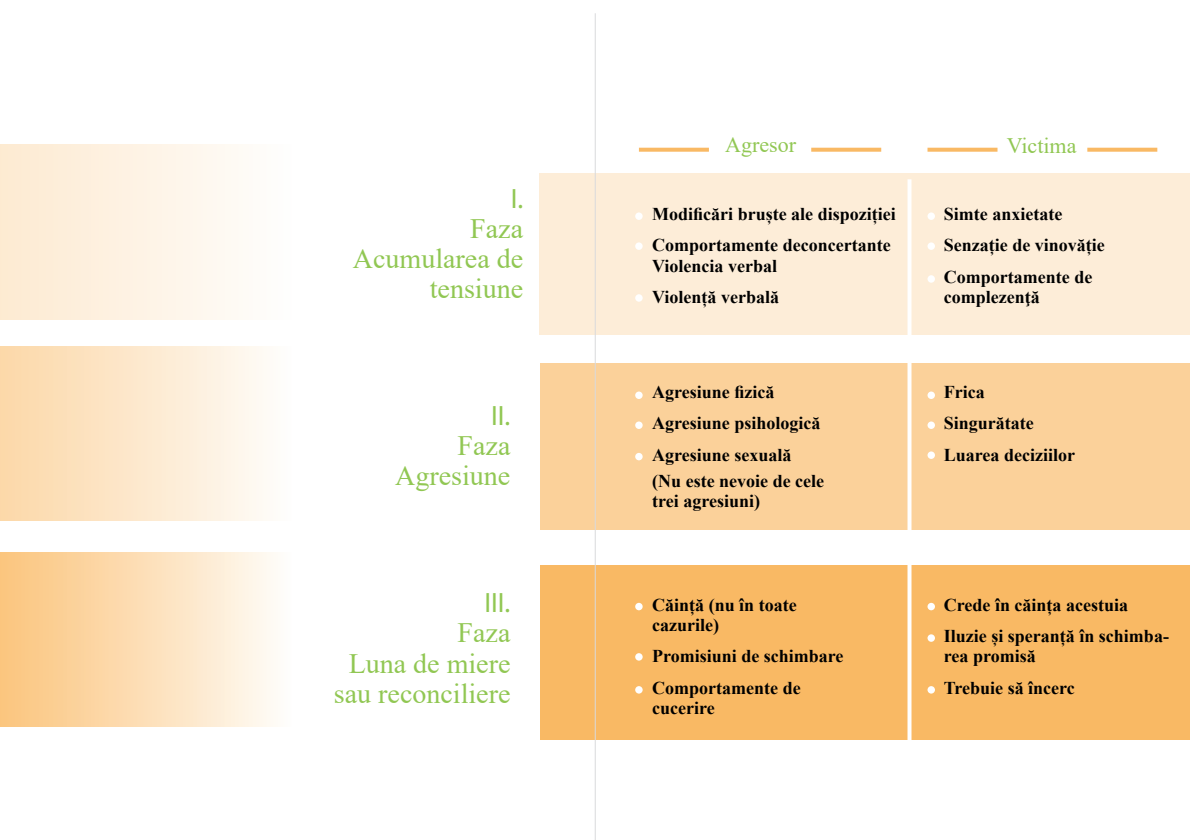
<style>
.page{position:relative;width:1191px;height:840px;background:#fff}
.page>*{position:absolute;margin:0;border:0;box-sizing:border-box;transform-origin:0 0}
.Estilo_de_párrafo_1{font:28px/30px "Times New Roman";color:#91c753;text-align:right}
.Estilo_de_párrafo_1-2{font:28px "Myriad Pro";color:#91c753}
.Estilo_de_párrafo_1-3{font:22px "Times New Roman";color:#91c753}
.Texto_libre{font:700 18px/20px "Times New Roman";color:#000}
</style>
<div class="page">
<div style="left:539px;top:173px;width:651px;height:161px;background:#fdedd8"></div>
<div style="left:540px;top:565px;width:649px;height:174px;background:#f9b964"></div>
<div style="left:0;top:552px;width:292px;height:174px;background:linear-gradient(to right,#fbc37b,#fefdf9)"></div>
<div style="left:0;top:346px;width:292px;height:174px;background:linear-gradient(to right,#fcd7a6,#fefdfb)"></div>
<div style="left:0;top:144px;width:292px;height:175px;background:linear-gradient(to right,#fdead0,#fefefd)"></div>
<div style="left:540px;top:363px;width:649px;height:166px;background:#fbd19a"></div>
<svg style="left:907px;top:179px;width:4px;height:561px;background:#fef9f3"></svg>
<div style="left:635px;top:212px;width:7px;height:8px;background:#fff;border-radius:50%"></div>
<div style="left:927px;top:212px;width:8px;height:8px;background:#fff;border-radius:50%"></div>
<div style="left:635px;top:391px;width:7px;height:8px;background:#fff;border-radius:50%"></div>
<div style="left:927px;top:391px;width:8px;height:8px;background:#fff;border-radius:50%"></div>
<div style="left:635px;top:602px;width:7px;height:8px;background:#fff;border-radius:50%"></div>
<svg style="left:927px;top:602px;width:8px;height:8px"></svg>
<div style="left:635px;top:242px;width:7px;height:8px;background:#fff;border-radius:50%"></div>
<div style="left:927px;top:242px;width:8px;height:8px;background:#fff;border-radius:50%"></div>
<div style="left:635px;top:421px;width:7px;height:7px;background:#fff;border-radius:50%"></div>
<div style="left:927px;top:421px;width:8px;height:7px;background:#fff;border-radius:50%"></div>
<svg style="left:635px;top:652px;width:7px;height:8px"></svg>
<div style="left:927px;top:634px;width:8px;height:7px;background:#fff;border-radius:50%"></div>
<div style="left:635px;top:294px;width:7px;height:7px;background:#fff;border-radius:50%"></div>
<div style="left:927px;top:275px;width:8px;height:7px;background:#fff;border-radius:50%"></div>
<div style="left:635px;top:452px;width:7px;height:8px;background:#fff;border-radius:50%"></div>
<div style="left:927px;top:451px;width:8px;height:7px;background:#fff;border-radius:50%"></div>
<svg style="left:635px;top:685px;width:7px;height:8px"></svg>
<svg style="left:927px;top:685px;width:8px;height:8px"></svg>
<svg style="left:639px;top:148px;width:70px;height:4px"></svg>
<svg style="left:811px;top:148px;width:70px;height:4px"></svg>
<svg style="left:927px;top:148px;width:70px;height:4px"></svg>
<svg style="left:1087px;top:148px;width:70px;height:4px"></svg>
<hr style="left:595px;top:13px;width:1px;height:826px;background:#d9dadc">
<p class="Estilo_de_párrafo_1-2" style="left:511px;top:181px;width:14px">I.</p>
<p class="Estilo_de_párrafo_1" style="left:470px;top:212px;width:54px">Faza</p>
<p class="Estilo_de_párrafo_1" style="left:353px;top:242px;width:172px">Acumularea de tensiune</p>
<p class="Estilo_de_párrafo_1-2" style="left:491px;top:398px;width:21px">II.</p>
<p class="Estilo_de_párrafo_1" style="left:457px;top:430px;width:54px">Faza</p>
<p class="Estilo_de_párrafo_1" style="left:395px;top:460px;width:117px">Agresiune</p>
<p class="Estilo_de_párrafo_1-2" style="left:484px;top:585px;width:27px">III.</p>
<p class="Estilo_de_párrafo_1" style="left:457px;top:617px;width:54px">Faza</p>
<p class="Estilo_de_párrafo_1" style="left:349px;top:647px;width:163px">Luna de miere</p>
<p class="Estilo_de_párrafo_1" style="left:334px;top:677px;width:178px">sau reconciliere</p>
<p class="Estilo_de_párrafo_1-3" style="left:725px;top:129px;width:72px">Agresor</p>
<p class="Estilo_de_párrafo_1-3" style="left:1007px;top:129px;width:71px">Victima</p>
<p class="Texto_libre" style="left:652px;top:203px;width:245px">Modificări bruște ale dispoziției</p>
<p class="Texto_libre" style="left:652px;top:235px;width:240px">Comportamente deconcertante<br>Violencia verbal</p>
<p class="Texto_libre" style="left:652px;top:286px;width:128px">Violență verbală</p>
<p class="Texto_libre" style="left:652px;top:381px;width:124px">Agresiune fizică</p>
<p class="Texto_libre" style="left:652px;top:412px;width:170px">Agresiune psihologică</p>
<p class="Texto_libre" style="left:652px;top:444px;width:141px">Agresiune sexuală</p>
<p class="Texto_libre" style="left:652px;top:469px;width:173px">(Nu este nevoie de cele trei agresiuni)</p>
<p class="Texto_libre" style="left:652px;top:594px;width:146px">Căință (nu în toate cazurile)</p>
<p class="Texto_libre" style="left:652px;top:645px;width:193px">Promisiuni de schimbare</p>
<p class="Texto_libre" style="left:652px;top:677px;width:150px">Comportamente de cucerire</p>
<p class="Texto_libre" style="left:944px;top:203px;width:120px">Simte anxietate</p>
<p class="Texto_libre" style="left:944px;top:235px;width:162px">Senzație de vinovăție</p>
<p class="Texto_libre" style="left:944px;top:266px;width:150px">Comportamente de complezenţă</p>
<p class="Texto_libre" style="left:944px;top:381px;width:42px">Frica</p>
<p class="Texto_libre" style="left:944px;top:412px;width:92px">Singurătate</p>
<p class="Texto_libre" style="left:944px;top:444px;width:133px">Luarea deciziilor</p>
<p class="Texto_libre" style="left:944px;top:594px;width:186px">Crede în căința acestuia</p>
<p class="Texto_libre" style="left:944px;top:625px;width:227px">Iluzie și speranță în schimba&shy;rea promisă</p>
<p class="Texto_libre" style="left:944px;top:677px;width:132px">Trebuie să încerc</p>
</div>
